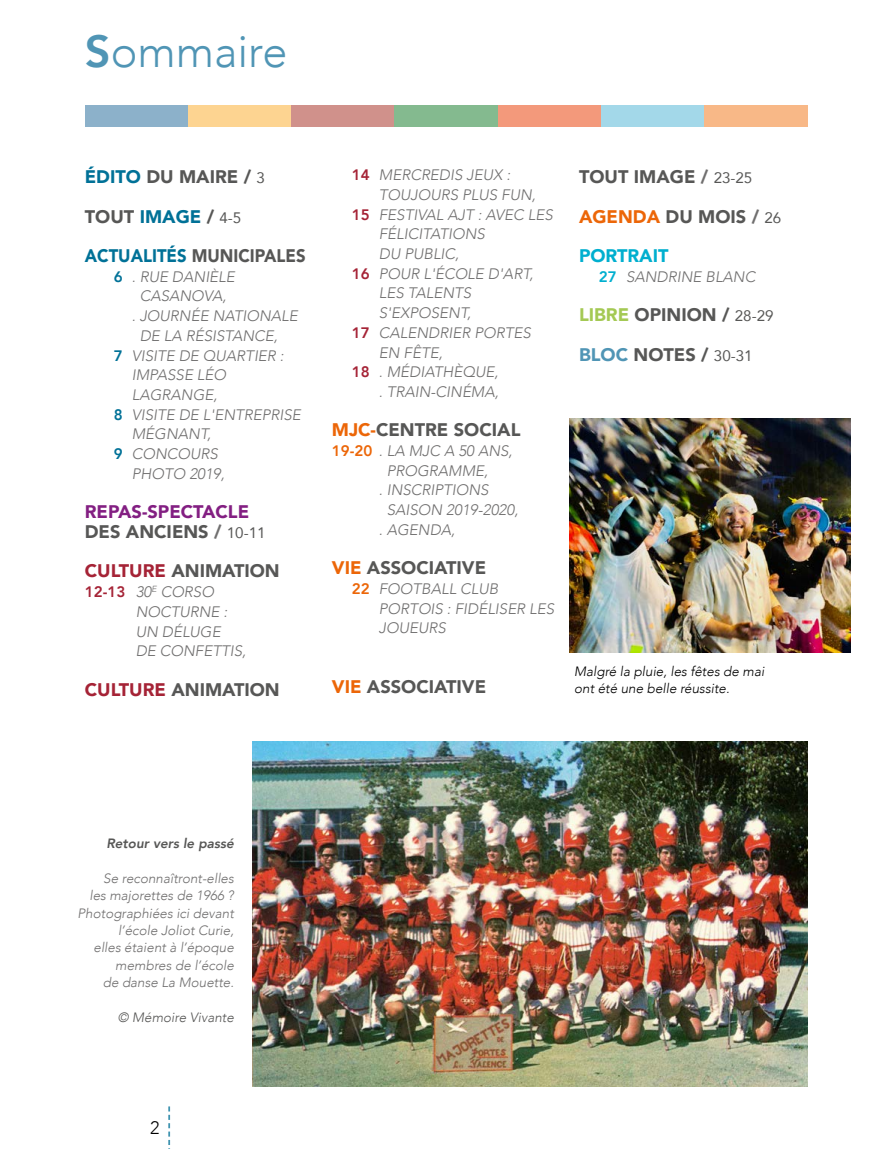
<style>
.page{position:relative;width:893px;height:1149px;background:#fff}
.page>*{position:absolute;margin:0;border:0;box-sizing:border-box;transform-origin:0 0}
.t1{font:300 45px "Avenir";color:#5095b5}
.t2{font:900 18.15px/39.5px "Avenir";color:#575756}
.t3{font:900 18.15px/19.6px "Avenir";color:#831f82}
.t4{font:300 18px "Avenir";color:#000}
.t5{font:italic 300 15.15px/19.6px "Avenir";color:#706f6f}
.t6{font:italic 300 13.5px/17.2px "Avenir";color:#706f6f;text-align:right}
.t7{font:italic 300 13.5px/16.2px "Avenir";color:#000}
.t8{font:italic 800 13.5px "Avenir";color:#575756}
.t9{font:italic 300 13.5px "Avenir";color:#575756}
.s1{font-weight:800}
.s2{color:#007197}
.s3{font-weight:400;font-size:15.15px}
.s4{font-weight:800;font-style:normal;color:#007197}
.s5{color:#575756}
.s6{color:#706f6f}
.s7{font-weight:400;font-size:15.15px;color:#575756}
.s8{color:#a52336}
.s9{font-weight:800;font-style:normal;color:#a52336}
.s10{color:#ec6608}
.s11{font-weight:800;font-style:normal;color:#ec6608}
.s12{color:#00afcf}
.s13{font-weight:800;font-style:normal;color:#00afcf}
.s14{color:#a4c954}
.s15{color:#5095b5}
</style>
<div class="page">
<img style="left:570px;top:418px;width:280px;height:234px">
<img style="left:253px;top:741px;width:555px;height:344px">
<div style="left:85px;top:105px;width:103px;height:21px;background:#8cb1ca"></div>
<div style="left:188px;top:105px;width:103px;height:21px;background:#fdd491"></div>
<div style="left:291px;top:105px;width:104px;height:21px;background:#d0918b"></div>
<div style="left:395px;top:105px;width:103px;height:21px;background:#84ba8f"></div>
<div style="left:498px;top:105px;width:103px;height:21px;background:#f3997b"></div>
<div style="left:601px;top:105px;width:104px;height:21px;background:#a3d8e9"></div>
<div style="left:705px;top:105px;width:103px;height:21px;background:#f8b887"></div>
<svg style="left:168px;top:1106px;width:2px;height:39px"></svg>
<h1 class="t1" style="left:85px;top:24px;width:204px"><span class="s1">S</span>ommaire</h1>
<p class="t2" style="left:85px;top:156px;width:222px"><span class="s2">ÉDITO</span> DU MAIRE / <span class="s3">3<br></span>TOUT <span class="s2">IMAGE</span> / <span class="s3">4-5<br></span><span class="s2">ACTUALITÉS</span> MUNICIPALES</p>
<p class="t5" style="left:114px;top:266px;width:123px"><span class="s4">6</span> . RUE DANIÈLE</p>
<p class="t5" style="left:140px;top:286px;width:88px">CASANOVA,</p>
<p class="t5" style="left:132px;top:306px;width:167px">. JOURNÉE NATIONALE</p>
<p class="t5" style="left:140px;top:326px;width:140px">DE LA RÉSISTANCE,</p>
<p class="t5" style="left:114px;top:345px;width:172px"><span class="s4">7</span> VISITE DE QUARTIER :</p>
<p class="t5" style="left:132px;top:365px;width:96px">IMPASSE LÉO</p>
<p class="t5" style="left:132px;top:385px;width:87px">LAGRANGE,</p>
<p class="t5" style="left:114px;top:404px;width:189px"><span class="s4">8</span> VISITE DE L'ENTREPRISE</p>
<p class="t5" style="left:132px;top:424px;width:81px">MÉGNANT,</p>
<p class="t5" style="left:114px;top:444px;width:106px"><span class="s4">9</span> CONCOURS</p>
<p class="t5" style="left:132px;top:463px;width:94px">PHOTO 2019,</p>
<p class="t3" style="left:85px;top:501px;width:182px">REPAS-SPECTACLE<br><span class="s5">DES ANCIENS</span> <span class="s6">/</span> <span class="s7">10-11</span></p>
<p class="t2" style="left:85px;top:550px;width:196px"><span class="s8">CULTURE</span> ANIMATION</p>
<p class="t5" style="left:136px;top:582px;width:112px;text-indent:-51px"><span class="s9">12-13</span> 30<sup>E</sup> CORSO<br>NOCTURNE :<br>UN DÉLUGE<br>DE CONFETTIS,</p>
<p class="t2" style="left:85px;top:669px;width:196px"><span class="s8">CULTURE</span> ANIMATION</p>
<p class="t5" style="left:352px;top:165px;width:160px"><span class="s9">14</span> MERCREDIS JEUX :</p>
<p class="t5" style="left:379px;top:185px;width:158px">TOUJOURS PLUS FUN,</p>
<p class="t5" style="left:352px;top:204px;width:202px"><span class="s9">15</span> FESTIVAL AJT : AVEC LES</p>
<p class="t5" style="left:379px;top:224px;width:108px">FÉLICITATIONS</p>
<p class="t5" style="left:379px;top:244px;width:82px">DU PUBLIC,</p>
<p class="t5" style="left:352px;top:263px;width:183px"><span class="s9">16</span> POUR L'ÉCOLE D'ART,</p>
<p class="t5" style="left:379px;top:283px;width:94px">LES TALENTS</p>
<p class="t5" style="left:379px;top:303px;width:94px">S'EXPOSENT,</p>
<p class="t5" style="left:352px;top:322px;width:180px"><span class="s9">17</span> CALENDRIER PORTES</p>
<p class="t5" style="left:379px;top:342px;width:65px">EN FÊTE,</p>
<p class="t5" style="left:352px;top:362px;width:148px"><span class="s9">18</span> . MÉDIATHÈQUE,</p>
<p class="t5" style="left:379px;top:382px;width:121px">. TRAIN-CINÉMA,</p>
<p class="t2" style="left:332px;top:409px;width:190px"><span class="s10">MJC-</span>CENTRE SOCIAL</p>
<p class="t5" style="left:332px;top:441px;width:182px"><span class="s11">19-20</span> . LA MJC A 50 ANS,</p>
<p class="t5" style="left:387px;top:460px;width:103px">PROGRAMME,</p>
<p class="t5" style="left:379px;top:480px;width:111px">. INSCRIPTIONS</p>
<p class="t5" style="left:387px;top:500px;width:133px">SAISON 2019-2020,</p>
<p class="t5" style="left:379px;top:519px;width:78px">. AGENDA,</p>
<p class="t2" style="left:332px;top:547px;width:156px"><span class="s10">VIE</span> ASSOCIATIVE</p>
<p class="t5" style="left:379px;top:579px;width:177px;text-indent:-27px"><span class="s11">22</span> FOOTBALL CLUB<br>PORTOIS : FIDÉLISER LES<br>JOUEURS</p>
<p class="t2" style="left:332px;top:666px;width:156px"><span class="s10">VIE</span> ASSOCIATIVE</p>
<p class="t2" style="left:579px;top:156px;width:204px">TOUT IMAGE <span class="s6">/</span> <span class="s3">23-25<br></span><span class="s10">AGENDA</span> DU MOIS <span class="s6">/</span> <span class="s3">26<br></span><span class="s12">PORTRAIT</span></p>
<p class="t5" style="left:599px;top:266px;width:158px"><span class="s13">27</span> SANDRINE BLANC</p>
<p class="t2" style="left:579px;top:294px;width:196px"><span class="s14">LIBRE</span> OPINION / <span class="s3">28-29<br></span><span class="s15">BLOC</span> NOTES / <span class="s3">30-31</span></p>
<p class="t7" style="left:574px;top:663px;width:192px">Malgré la pluie, les fêtes de mai ont été une belle réussite.</p>
<p class="t8" style="left:106px;top:835px;width:129px">Retour vers le passé</p>
<p class="t6" style="left:78px;top:869px;width:158px">Se reconnaîtront-elles<br>les majorettes de 1966 ?<br>Photographiées ici devant l’école Joliot Curie,<br>elles étaient à l’époque membres de l’école<br>de danse La Mouette.</p>
<p class="t9" style="left:118px;top:1008px;width:117px">© Mémoire Vivante</p>
<p class="t4" style="left:150px;top:1116px;width:11px">2</p>
</div>
